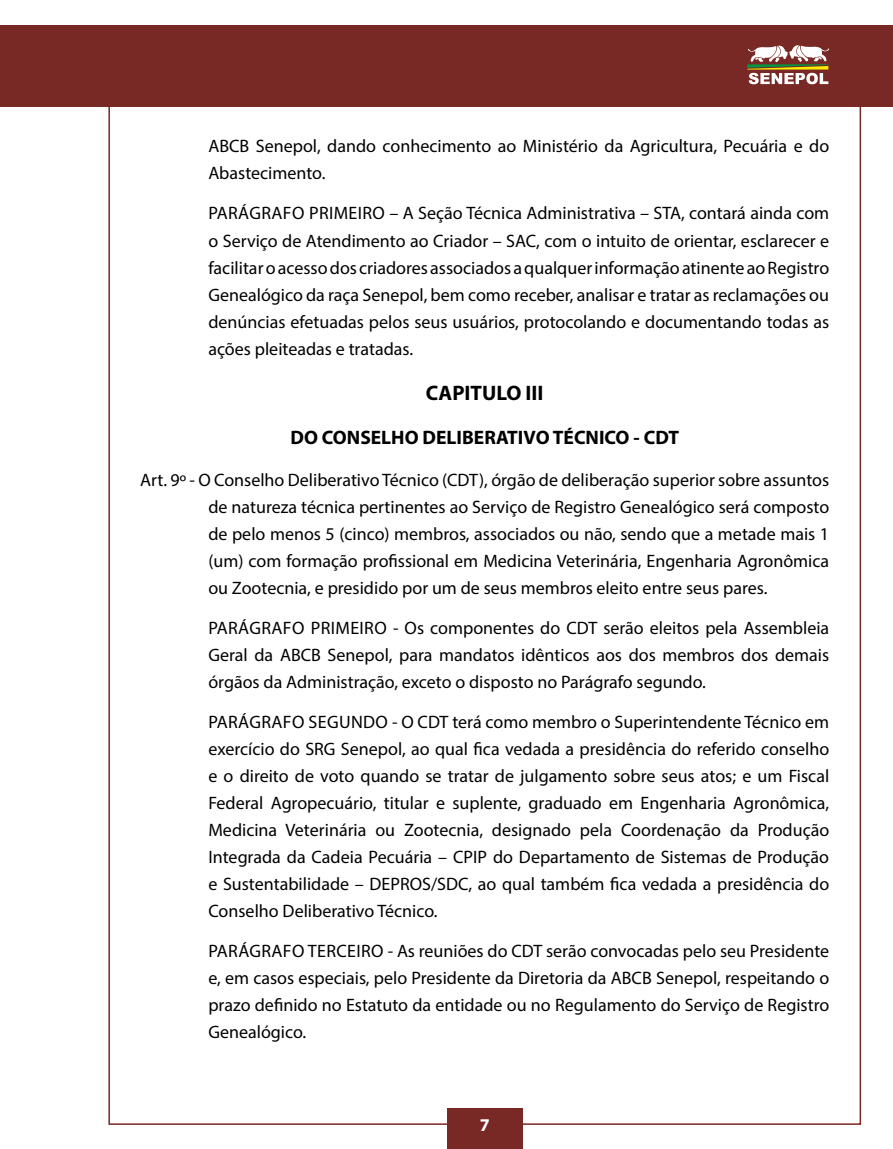
<style>
.page{position:relative;width:893px;height:1149px;background:#fff}
.page>*{position:absolute;margin:0;border:0;box-sizing:border-box;transform-origin:0 0}
.t1{font:700 21px "Myriad Pro";color:#000}
.t2{font:700 19.5px "Myriad Pro";color:#000}
.t3{font:18px/27px "Myriad Pro";color:#000;text-align:justify}
.t4{font:700 18px "Myriad Pro";color:#fff}
</style>
<div class="page">
<div style="left:0;top:25px;width:893px;height:81px;background:#782825"></div>
<div style="left:447px;top:1108px;width:75px;height:40px;background:#782825"></div>
<svg style="left:747px;top:45px;width:82px;height:39px"></svg>
<p class="t3" style="left:208px;top:132px;width:622px">ABCB Senepol, dando conhecimento ao Ministério da Agricultura, Pecuária e do<br>Abastecimento.</p>
<p class="t3" style="left:208px;top:199px;width:21px">Parágrafo</p>
<p class="t3" style="left:309px;top:199px;width:11px">primeiro</p>
<p class="t3" style="left:208px;top:199px;width:622px;text-indent:181px">– A Seção Técnica Administrativa – STA, contará ainda com o Serviço de Atendimento ao Criador – SAC, com o intuito de orientar, esclarecer e facilitar o acesso dos criadores associados a qualquer informação atinente ao Registro Genealógico da raça Senepol, bem como receber, analisar e tratar as reclamações ou denúncias efetuadas pelos seus usuários, protocolando e documentando todas as ações pleiteadas e tratadas.</p>
<p class="t1" style="left:426px;top:379px;width:119px">CAPITULO III</p>
<p class="t2" style="left:290px;top:424px;width:390px">DO CONSELHO DELIBERATIVO TÉCNICO - CDT</p>
<p class="t3" style="left:208px;top:466px;width:622px;text-indent:-68px">Art. 9º - O Conselho Deliberativo Técnico (CDT), órgão de deliberação superior sobre assuntos de natureza técnica pertinentes ao Serviço de Registro Genealógico será composto de pelo menos 5 (cinco) membros, associados ou não, sendo que a metade mais 1 (um) com formação profissional em Medicina Veterinária, Engenharia Agronômica ou Zootecnia, e presidido por um de seus membros eleito entre seus pares.</p>
<p class="t3" style="left:208px;top:614px;width:21px">Parágrafo</p>
<p class="t3" style="left:311px;top:614px;width:11px">primeiro</p>
<p class="t3" style="left:208px;top:614px;width:622px;text-indent:185px">- Os componentes do CDT serão eleitos pela Assembleia Geral da ABCB Senepol, para mandatos idênticos aos dos membros dos demais órgãos da Administração, exceto o disposto no Parágrafo segundo.</p>
<p class="t3" style="left:208px;top:707px;width:21px">Parágrafo</p>
<p class="t3" style="left:309px;top:707px;width:13px">segundo</p>
<p class="t3" style="left:208px;top:707px;width:622px;text-indent:184px">- O CDT terá como membro o Superintendente Técnico em exercício do SRG Senepol, ao qual fica vedada a presidência do referido conselho e o direito de voto quando se tratar de julgamento sobre seus atos; e um Fiscal Federal Agropecuário, titular e suplente, graduado em Engenharia Agronômica, Medicina Veterinária ou Zootecnia, designado pela Coordenação da Produção Integrada da Cadeia Pecuária – CPIP do Departamento de Sistemas de Produção e Sustentabilidade – DEPROS/SDC, ao qual também fica vedada a presidência do Conselho Deliberativo Técnico.</p>
<p class="t3" style="left:208px;top:936px;width:21px">Parágrafo</p>
<p class="t3" style="left:308px;top:936px;width:11px">terceiro</p>
<p class="t3" style="left:208px;top:936px;width:622px;text-indent:179px">- As reuniões do CDT serão convocadas pelo seu Presidente e, em casos especiais, pelo Presidente da Diretoria da ABCB Senepol, respeitando o prazo definido no Estatuto da entidade ou no Regulamento do Serviço de Registro Genealógico.</p>
<p class="t4" style="left:480px;top:1113px;width:11px">7</p>
</div>
